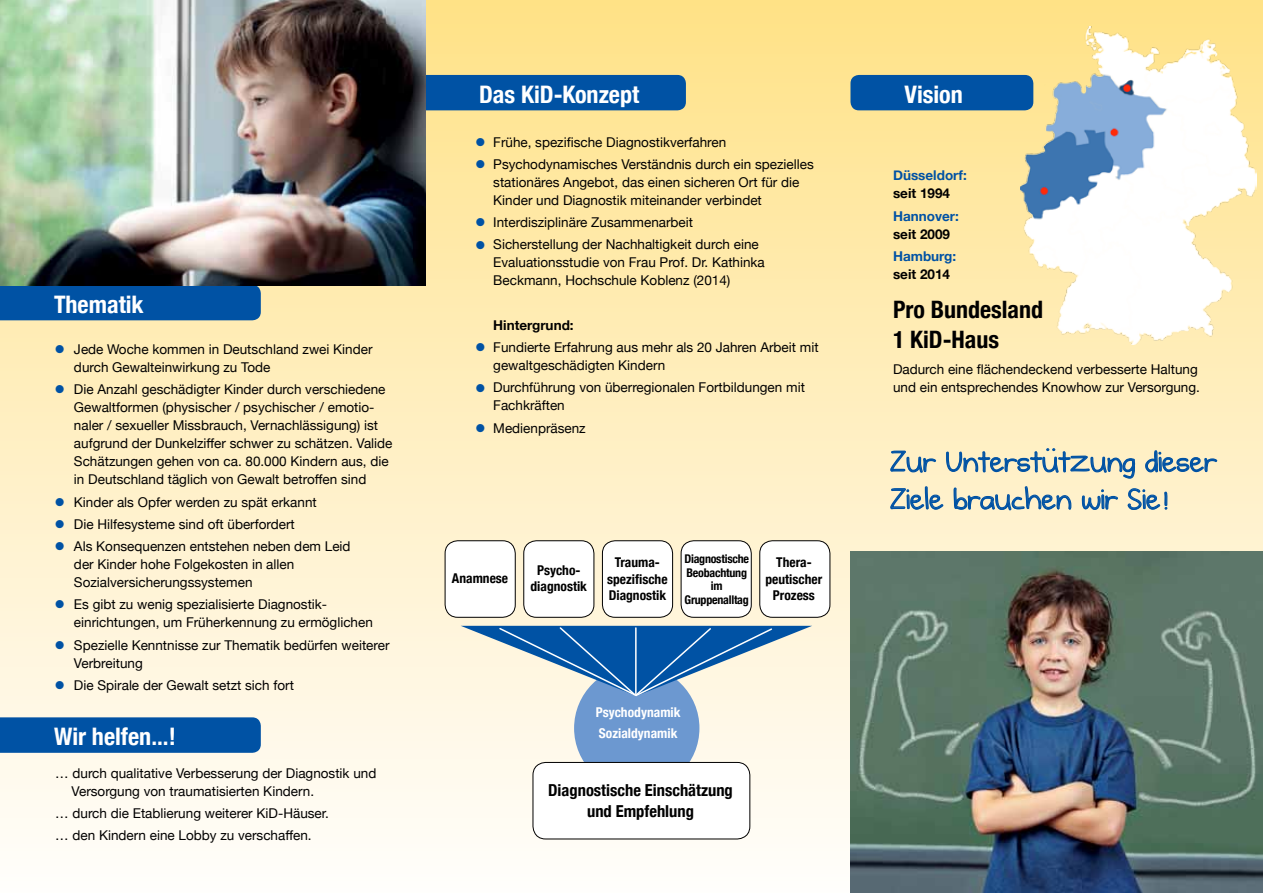
<style>
.page{position:relative;width:1263px;height:893px;background:#fff}
.page>*{position:absolute;margin:0;border:0;box-sizing:border-box;transform-origin:0 0}
.t1{font:42px "Burst My Bubble";color:#0052a4;scale:1.07 1}
.t2{font:33px/37.5px "Burst My Bubble";letter-spacing:.005em;color:#0052a4;scale:1.07 1}
.t3{font:700 condensed 24.15px "Helvetica Neue";color:#fff}
.t4{font:700 condensed 24px/30px "Helvetica Neue";color:#000}
.t5{font:22.5px/40.2px "Helvetica Neue";color:#0052a4}
.t6{font:700 condensed 16.5px/21px "Helvetica Neue";color:#000;text-align:center}
.t7{font:13.5px/18px "Helvetica Neue";color:#000}
.t8{font:700 condensed 13.5px/16.5px "Helvetica Neue";color:#000;text-align:center}
.t9{font:700 13.5px "Helvetica Neue";color:#000}
.t10{font:700 13.5px "Helvetica Neue";color:#0052a4}
.t11{font:700 condensed 13.5px/21px "Helvetica Neue";color:#fff}
.t12{font:700 condensed 12px/13.5px "Helvetica Neue";letter-spacing:-.02em;color:#000;text-align:center}
</style>
<div class="page">
<div style="left:0;top:0;width:1263px;height:893px;background:linear-gradient(to bottom,#fee188,#fffdfd)"></div>
<img style="left:850px;top:551px;width:413px;height:342px">
<div style="left:0;top:286px;width:261px;height:34px;background:#0052a4"></div>
<div style="left:390px;top:75px;width:296px;height:35px;background:#0052a4;border-radius:9px"></div>
<div style="left:850px;top:75px;width:183px;height:35px;background:#0052a4;border-radius:9px"></div>
<div style="left:0;top:717px;width:261px;height:36px;background:#0052a4"></div>
<div style="left:445px;top:541px;width:70px;height:76px;background:#fff;border-radius:13px"></div>
<div style="left:445px;top:540px;width:71px;height:78px;border:1px solid #000;border-radius:13px"></div>
<div style="left:524px;top:541px;width:70px;height:76px;background:#fff;border-radius:13px"></div>
<div style="left:523px;top:540px;width:71px;height:78px;border:1px solid #000;border-radius:13px"></div>
<div style="left:602px;top:541px;width:71px;height:76px;background:#fff;border-radius:13px"></div>
<div style="left:602px;top:540px;width:71px;height:78px;border:1px solid #000;border-radius:13px"></div>
<div style="left:681px;top:541px;width:70px;height:76px;background:#fff;border-radius:13px"></div>
<div style="left:681px;top:540px;width:71px;height:78px;border:1px solid #000;border-radius:13px"></div>
<div style="left:760px;top:541px;width:70px;height:76px;background:#fff;border-radius:13px"></div>
<div style="left:759px;top:540px;width:71px;height:78px;border:1px solid #000;border-radius:13px"></div>
<div style="left:574px;top:665px;width:125px;height:126px;background:#6c98d0;border-radius:50%"></div>
<div style="left:533px;top:762px;width:217px;height:77px;background:#fff;border-radius:13px"></div>
<div style="left:533px;top:762px;width:217px;height:77px;border:1px solid #000;border-radius:13px"></div>
<img style="left:1021px;top:26px;width:235px;height:319px">
<svg style="left:461px;top:626px;width:351px;height:71px;background:#84a7c5"></svg>
<hr style="left:635px;top:628px;width:2px;height:67px;background:#fff">
<svg style="left:890px;top:450px;width:47px;height:23px"></svg>
<svg style="left:1144px;top:450px;width:74px;height:23px;background:#b5c2bc"></svg>
<svg style="left:890px;top:486px;width:54px;height:24px"></svg>
<svg style="left:953px;top:486px;width:119px;height:25px;background:#c2cbc1"></svg>
<svg style="left:1081px;top:489px;width:37px;height:21px"></svg>
<svg style="left:1127px;top:487px;width:41px;height:24px"></svg>
<svg style="left:945px;top:448px;width:191px;height:31px;background:#cbd0bf"></svg>
<img style="left:0;top:0;width:425px;height:286px">
<h3 class="t3" style="left:54px;top:284px;width:91px">Thematik</h3>
<h3 class="t5" style="left:54px;top:327px;width:13px">• •</h3>
<h3 class="t5" style="left:54px;top:489px;width:13px;line-height:22.2px;text-align:justify">• • •</h3>
<h3 class="t5" style="left:54px;top:583px;width:13px;text-align:justify">• • •</h3>
<p class="t7" style="left:74px;top:339px;width:300px">Jede Woche kommen in Deutschland zwei Kinder durch Gewalteinwirkung zu Tode</p>
<p class="t7" style="left:74px;top:380px;width:320px">Die Anzahl geschädigter Kinder durch verschiedene Gewaltformen (physischer / psychischer / emotio&shy;naler / sexueller Missbrauch, Vernachlässigung) ist aufgrund der Dunkelziffer schwer zu schätzen. Valide Schätzungen gehen von ca. 80.000 Kindern aus, die in Deutschland täglich von Gewalt betroffen sind</p>
<p class="t7" style="left:74px;top:490px;width:278px;line-height:22.2px">Kinder als Opfer werden zu spät erkannt<br>Die Hilfesysteme sind oft überfordert<br>Als Konsequenzen entstehen neben dem Leid</p>
<p class="t7" style="left:74px;top:554px;width:222px">der Kinder hohe Folgekosten in allen<br>Sozialversicherungssystemen</p>
<p class="t7" style="left:74px;top:595px;width:300px">Es gibt zu wenig spezialisierte Diagnostik&shy;einrichtungen, um Früherkennung zu ermöglichen</p>
<p class="t7" style="left:74px;top:635px;width:317px">Spezielle Kenntnisse zur Thematik bedürfen weiterer<br>Verbreitung</p>
<p class="t7" style="left:74px;top:675px;width:221px">Die Spirale der Gewalt setzt sich fort</p>
<h3 class="t3" style="left:54px;top:716px;width:123px">Wir helfen...!</h3>
<p class="t7" style="left:72px;top:763px;width:306px;text-indent:-16px">… durch qualitative Verbesserung der Diagnostik und<br>Versorgung von traumatisierten Kindern.</p>
<p class="t7" style="left:55px;top:801px;width:275px;line-height:22.2px">… durch die Etablierung weiterer KiD-Häuser. … den Kindern eine Lobby zu verschaffen.</p>
<h3 class="t3" style="left:479px;top:74px;width:162px">Das KiD-Konzept</h3>
<h3 class="t5" style="left:475px;top:129px;width:13px;line-height:22.2px">• •</h3>
<h3 class="t5" style="left:475px;top:210px;width:13px;line-height:22.2px">• •</h3>
<h3 class="t5" style="left:475px;top:326px;width:13px;text-align:justify">• • •</h3>
<p class="t7" style="left:493px;top:130px;width:322px;line-height:22.2px">Frühe, spezifische Diagnostikverfahren<br>Psychodynamisches Verständnis durch ein spezielles</p>
<p class="t7" style="left:493px;top:172px;width:308px">stationäres Angebot, das einen sicheren Ort für die<br>Kinder und Diagnostik miteinander verbindet</p>
<p class="t7" style="left:493px;top:210px;width:267px;line-height:22.2px">Interdisziplinäre Zusammenarbeit<br>Sicherstellung der Nachhaltigkeit durch eine</p>
<p class="t7" style="left:493px;top:253px;width:273px">Evaluationsstudie von Frau Prof. Dr. Kathinka<br>Beckmann, Hochschule Koblenz (2014)</p>
<p class="t9" style="left:493px;top:313px;width:82px">Hintergrund:</p>
<p class="t7" style="left:493px;top:337px;width:327px">Fundierte Erfahrung aus mehr als 20 Jahren Arbeit mit gewaltgeschädigten Kindern</p>
<p class="t7" style="left:493px;top:378px;width:313px">Durchführung von überregionalen Fortbildungen mit<br>Fachkräften</p>
<p class="t7" style="left:493px;top:418px;width:94px">Medienpräsenz</p>
<p class="t8" style="left:452px;top:569px;width:58px">Anamnese</p>
<p class="t8" style="left:531px;top:561px;width:58px">Psycho&shy;diagnostik</p>
<p class="t8" style="left:607px;top:553px;width:62px">Trauma&shy;spezifische<br>Diagnostik</p>
<p class="t12" style="left:684px;top:551px;width:66px">Diagnostische<br>Beobachtung im<br>Gruppenalltag</p>
<p class="t8" style="left:765px;top:553px;width:58px">Thera&shy;peutischer<br>Prozess</p>
<p class="t11" style="left:596px;top:701px;width:86px">Psychodynamik<br>Sozialdynamik</p>
<p class="t6" style="left:548px;top:779px;width:186px">Diagnostische Einschätzung und Empfehlung</p>
<h3 class="t3" style="left:904px;top:74px;width:60px">Vision</h3>
<p class="t10" style="left:893px;top:163px;width:75px">Düsseldorf:</p>
<p class="t9" style="left:893px;top:181px;width:59px">seit 1994</p>
<p class="t10" style="left:893px;top:204px;width:67px">Hannover:</p>
<p class="t9" style="left:893px;top:222px;width:59px">seit 2009</p>
<p class="t10" style="left:893px;top:244px;width:65px">Hamburg:</p>
<p class="t9" style="left:893px;top:262px;width:59px">seit 2014</p>
<h3 class="t4" style="left:893px;top:292px;width:152px">Pro Bundesland<br>1 KiD-Haus</h3>
<p class="t7" style="left:893px;top:359px;width:308px">Dadurch eine flächendeckend verbesserte Haltung und ein entsprechendes Knowhow zur Versorgung.</p>
<h1 class="t1" style="left:1044px;top:423px;width:13px">..</h1>
<h2 class="t2" style="left:890px;top:448px;width:307px">Zur Unterstutzung dieser<br>Ziele brauchen wir Sie!</h2>
</div>
